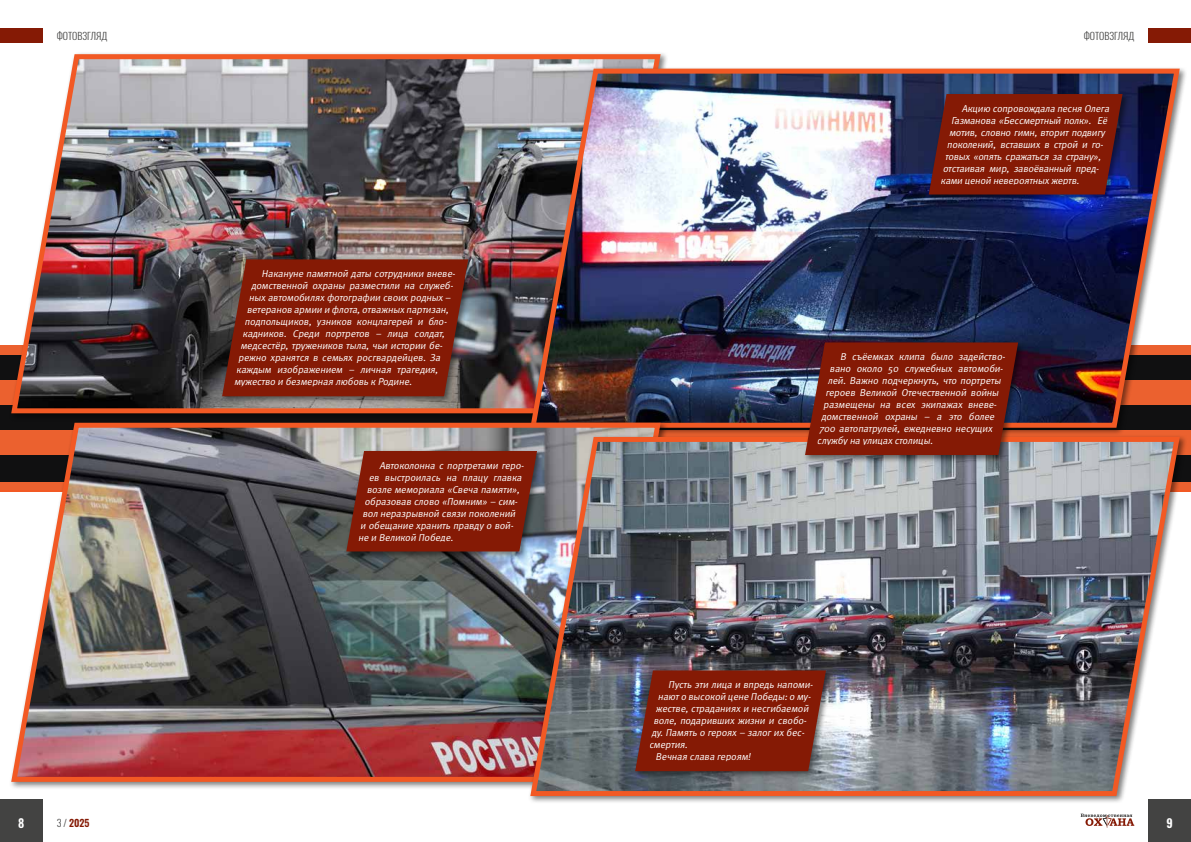
<style>
.page{position:relative;width:1191px;height:842px;background:#fff}
.page>*{position:absolute;margin:0;border:0;box-sizing:border-box;transform-origin:0 0}
.t1{font:600 12px "Oswald";color:#fff}
.t2{font:italic 10px "Meta Normal C";color:#fff}
.t3{font:300 10px "Oswald";color:#434342}
.t4{font:600 10px "Oswald";color:#851a05}
.s1{font-weight:300;color:#434342}
</style>
<div class="page">
<div style="left:1148px;top:799px;width:43px;height:43px;background:#434342"></div>
<div style="left:0;top:799px;width:43px;height:43px;background:#434342"></div>
<svg style="left:1080px;top:814px;width:54px;height:14px"></svg>
<div style="left:0;top:28px;width:43px;height:15px;background:#851a05"></div>
<div style="left:1148px;top:28px;width:43px;height:15px;background:#851a05"></div>
<img style="left:8px;top:53px;width:655px;height:363px">
<img style="left:527px;top:66px;width:655px;height:364px">
<img style="left:8px;top:420px;width:655px;height:364px">
<div style="left:528px;top:434px;width:659px;height:370px;background:#000;opacity:.5"></div>
<img style="left:527px;top:434px;width:655px;height:364px">
<div style="left:220px;top:257px;width:256px;height:148px;background:#000;opacity:.5"></div>
<svg style="left:216px;top:254px;width:258px;height:147px;background:#7d2716"></svg>
<div style="left:926px;top:91px;width:204px;height:112px;background:#000;opacity:.5"></div>
<svg style="left:923px;top:89px;width:205px;height:110px;background:#6d1d18"></svg>
<div style="left:344px;top:448px;width:201px;height:112px;background:#000;opacity:.5"></div>
<svg style="left:340px;top:446px;width:203px;height:110px;background:#812f20"></svg>
<div style="left:633px;top:668px;width:201px;height:111px;background:#000;opacity:.5"></div>
<svg style="left:629px;top:665px;width:203px;height:111px;background:#7e2d20"></svg>
<div style="left:802px;top:340px;width:224px;height:123px;background:#000;opacity:.5"></div>
<svg style="left:799px;top:337px;width:225px;height:123px;background:#7a2316"></svg>
<p class="t3" style="left:57px;top:27px;width:52px">ФОТОВЗГЛЯД</p>
<p class="t3" style="left:1083px;top:27px;width:52px">ФОТОВЗГЛЯД</p>
<p class="t2" style="left:262px;top:268px;width:197px">Накануне памятной даты сотрудники вневе-</p>
<p class="t2" style="left:251px;top:280px;width:205px">домственной охраны разместили на служеб-</p>
<p class="t2" style="left:249px;top:292px;width:205px">ных автомобилях фотографии своих родных –</p>
<p class="t2" style="left:247px;top:304px;width:205px">ветеранов армии и флота,отважных партизан,</p>
<p class="t2" style="left:245px;top:316px;width:205px">подпольщиков, узников концлагерей и бло-</p>
<p class="t2" style="left:242px;top:328px;width:205px">кадников. Среди портретов – лица солдат,</p>
<p class="t2" style="left:240px;top:340px;width:205px">медсестёр, тружеников тыла, чьи истории бе-</p>
<p class="t2" style="left:238px;top:352px;width:205px">режно хранятся в семьях росгвардейцев. За</p>
<p class="t2" style="left:236px;top:364px;width:205px">каждым изображением – личная трагедия,</p>
<p class="t2" style="left:234px;top:376px;width:181px">мужество и безмерная любовь к Родине.</p>
<p class="t2" style="left:379px;top:460px;width:148px">Автоколонна с портретами геро-</p>
<p class="t2" style="left:369px;top:472px;width:156px">ев выстроилась на плацу главка</p>
<p class="t2" style="left:367px;top:484px;width:156px">возле мемориала «Свеча памяти»,</p>
<p class="t2" style="left:364px;top:496px;width:156px">образовав слово «Помним» – сим-</p>
<p class="t2" style="left:362px;top:508px;width:156px">вол неразрывной связи поколений</p>
<p class="t2" style="left:360px;top:520px;width:156px">и обещание хранить правду о вой-</p>
<p class="t2" style="left:358px;top:532px;width:98px">не и Великой Победе.</p>
<p class="t2" style="left:961px;top:103px;width:151px">Акцию сопровождала песня Олега</p>
<p class="t2" style="left:951px;top:115px;width:159px">Газманова «Бессмертный полк». Её</p>
<p class="t2" style="left:949px;top:127px;width:159px">мотив, словно гимн, вторит подвигу</p>
<p class="t2" style="left:947px;top:139px;width:159px">поколений, вставших в строй и го-</p>
<p class="t2" style="left:945px;top:151px;width:159px">товых «опять сражаться за страну»,</p>
<p class="t2" style="left:942px;top:163px;width:159px">отстаивая мир, завоёванный пред-</p>
<p class="t2" style="left:940px;top:175px;width:142px">ками ценой невероятных жертв.</p>
<p class="t2" style="left:840px;top:351px;width:168px">В съёемках клипа было задейство-</p>
<p class="t2" style="left:829px;top:363px;width:177px">вано около 50 служебных автомоби-</p>
<p class="t2" style="left:827px;top:375px;width:177px">лей. Важно подчеркнуть, что портреты</p>
<p class="t2" style="left:825px;top:387px;width:177px">героев Великой Отечественной войны</p>
<p class="t2" style="left:823px;top:399px;width:177px">размещены на всех экипажах вневе-</p>
<p class="t2" style="left:821px;top:411px;width:177px">домственной охраны – а это более</p>
<p class="t2" style="left:819px;top:423px;width:177px">700 автопатрулей, ежедневно несущих</p>
<p class="t2" style="left:817px;top:435px;width:119px">службу на улицах столицы.</p>
<p class="t2" style="left:668px;top:679px;width:148px">Пусть эти лица и впредь напоми-</p>
<p class="t2" style="left:657px;top:691px;width:156px">наюто высокой цене Победы:о му-</p>
<p class="t2" style="left:655px;top:703px;width:156px">жестве, страданиях и несгибаемой</p>
<p class="t2" style="left:653px;top:715px;width:156px">воле, подаривших жизни и свобо-</p>
<p class="t2" style="left:651px;top:727px;width:156px">ду. Память о героях – залог их бес-</p>
<p class="t2" style="left:649px;top:739px;width:42px">смертия.</p>
<p class="t2" style="left:655px;top:751px;width:99px">Вечная слава героям!</p>
<p class="t1" style="left:18px;top:817px;width:8px">8</p>
<p class="t4" style="left:57px;top:817px;width:34px"><span class="s1">3 /</span> 2025</p>
<p class="t1" style="left:1166px;top:817px;width:8px">9</p>
</div>
